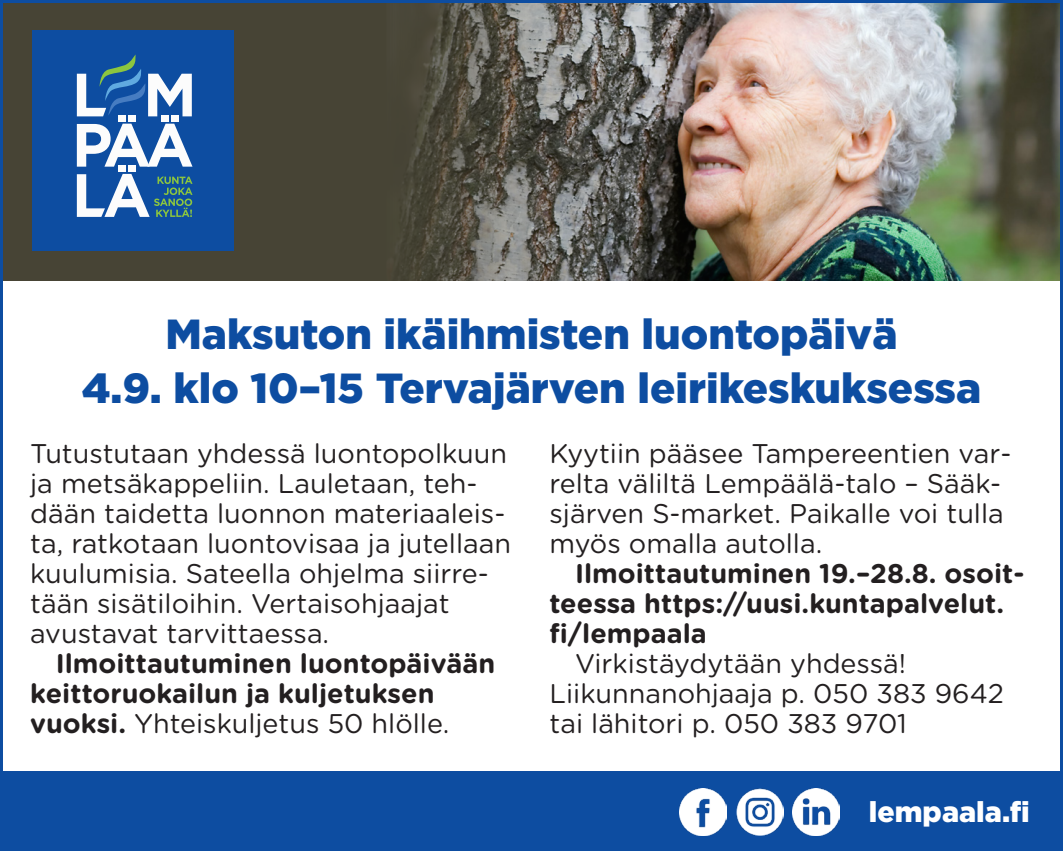
<style>
.page{position:relative;width:1063px;height:851px;background:#fff}
.page>*{position:absolute;margin:0;border:0;box-sizing:border-box;transform-origin:0 0}
.t1{font:900 42px/54px "Gotham";color:#0d4da1;text-align:center}
.t2{font:900 28.5px "Gotham";color:#fff}
.t3{font:27px/30px "Gotham Rounded";color:#231f20}
.t4{font:700 27px/30px "Gotham Rounded";color:#231f20}
.s1{font-weight:400}
</style>
<div class="page">
<div style="left:0;top:0;width:1063px;height:281px;background:#474435"></div>
<img style="left:396px;top:4px;width:663px;height:277px">
<div style="left:33px;top:30px;width:201px;height:220px;background:#0d4da1"></div>
<div style="left:118px;top:115px;width:7px;height:6px;background:#fcfcfc"></div>
<div style="left:129px;top:115px;width:7px;height:6px;background:#fcfcfc"></div>
<svg style="left:77px;top:124px;width:116px;height:43px"></svg>
<div style="left:161px;top:115px;width:7px;height:6px;background:#fcfcfc"></div>
<div style="left:172px;top:115px;width:7px;height:6px;background:#fcfcfc"></div>
<div style="left:118px;top:165px;width:7px;height:7px;background:#fcfcfc"></div>
<div style="left:128px;top:165px;width:8px;height:7px;background:#fcfcfc"></div>
<svg style="left:77px;top:174px;width:116px;height:43px"></svg>
<svg style="left:77px;top:54px;width:115px;height:62px"></svg>
<div style="left:0;top:771px;width:1063px;height:79px;background:#0d4da1"></div>
<img style="left:680px;top:788px;width:47px;height:47px">
<img style="left:736px;top:788px;width:47px;height:47px">
<img style="left:793px;top:788px;width:47px;height:47px">
<p class="t1" style="left:82px;top:306px;width:901px">Maksuton ikäihmisten luontopäivä<br>4.9. klo 10–15 Tervajärven leirikeskuksessa</p>
<p class="t3" style="left:30px;top:437px;width:482px">Tutustutaan yhdessä luontopolkuun ja metsäkappeliin. Lauletaan, teh&shy;dään taidetta luonnon materiaaleis&shy;ta, ratkotaan luontovisaa ja jutellaan kuulumisia. Sateella ohjelma siirre&shy;tään sisätiloihin. Vertaisohjaajat avustavat tarvittaessa.</p>
<p class="t4" style="left:30px;top:647px;width:467px;text-indent:26px">Ilmoittautuminen luontopäivään keittoruokailun ja kuljetuksen vuoksi. <span class="s1">Yhteiskuljetus 50 hlölle.</span></p>
<p class="t3" style="left:549px;top:437px;width:463px">Kyytiin pääsee Tampereentien var&shy;relta väliltä Lempäälä-talo – Sääk&shy;sjärven S-market. Paikalle voi tulla myös omalla autolla.</p>
<p class="t4" style="left:549px;top:557px;width:476px;text-indent:26px">Ilmoittautuminen 19.–28.8. osoit&shy;teessa https://uusi.kuntapalvelut. fi/lempaala</p>
<p class="t3" style="left:575px;top:647px;width:333px">Virkistäydytään yhdessä!</p>
<p class="t3" style="left:549px;top:677px;width:456px">Liikunnanohjaaja p. 050 383 9642 tai lähitori p. 050 383 9701</p>
<p class="t2" style="left:869px;top:795px;width:162px">lempaala.fi</p>
</div>
